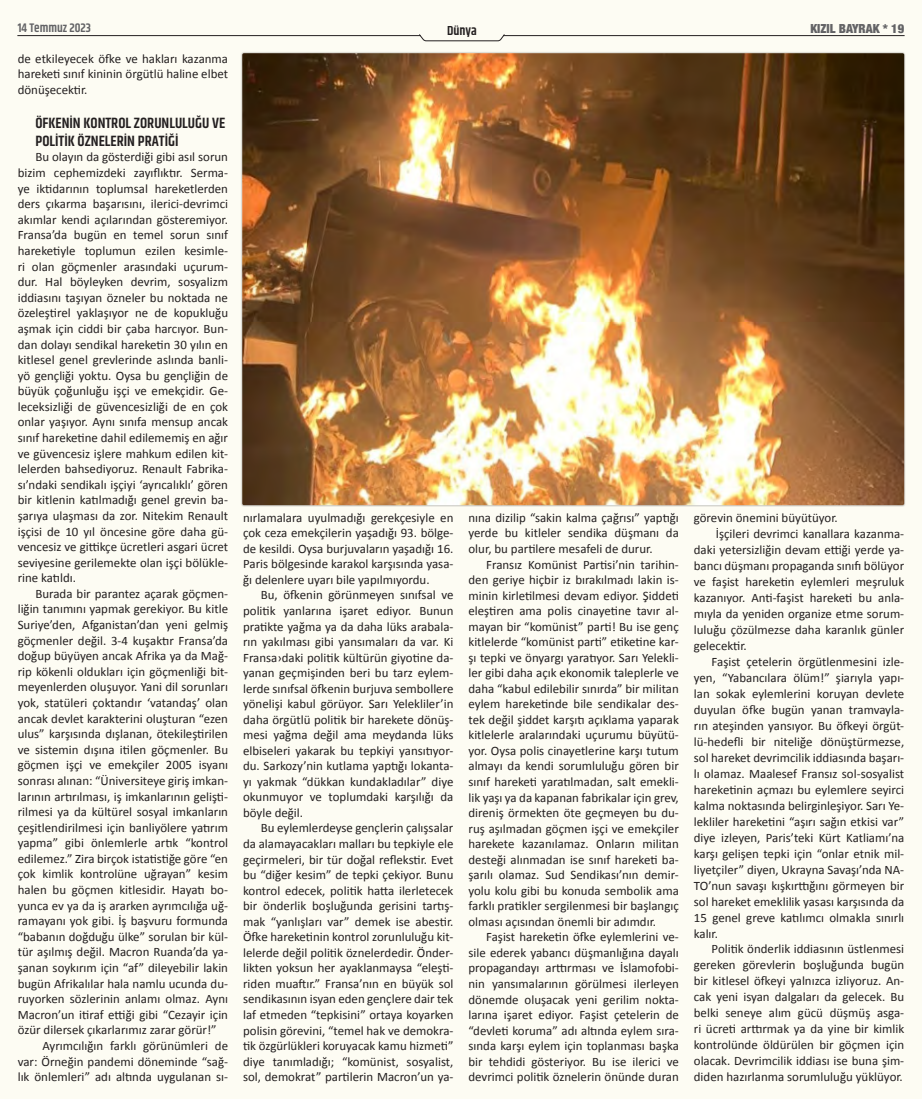
<style>
.page{position:relative;width:922px;height:1099px;background:#fff}
.page>*{position:absolute;margin:0;border:0;box-sizing:border-box;transform-origin:0 0}
.ara_başlık{font:600 15px/18.1px "Khand";color:#231f20}
.t1{font:600 13.12px "Khand";color:#231f20}
.t2{font:12.88px/15.5px "Calibri";color:#231f20;text-align:justify}
.t3{font:900 condensed 12.5px "Helvetica Neue";color:#636366}
.t4{font:600 12.5px "Khand";color:#636366}
</style>
<div class="page">
<div style="left:0;top:0;width:921px;height:1098px;background:#fdfcf3"></div>
<hr style="left:18px;top:35px;width:402px;height:1px;background:#231f20">
<hr style="left:503px;top:35px;width:400px;height:1px;background:#231f20">
<svg style="left:419px;top:34px;width:85px;height:7px"></svg>
<img style="left:242px;top:53px;width:662px;height:452px">
<p class="t4" style="left:18px;top:20px;width:75px">14 Temmuz 2023</p>
<p class="t1" style="left:447px;top:22px;width:31px">Dünya</p>
<p class="t3" style="left:810px;top:18px;width:95px">KIZIL BAYRAK * 19</p>
<p class="t2" style="left:18px;top:50px;width:212px">de etkileyecek öfke ve hakları kazanma hareketi sınıf kininin örgütlü haline elbet dönüşecektir.</p>
<p class="ara_başlık" style="left:35px;top:114px;width:191px">ÖFKENIN KONTROL ZORUNLULUĞU VE<br>POLITIK ÖZNELERIN PRATIĞI</p>
<p class="t2" style="left:18px;top:149px;width:212px;text-indent:18px">Bu olayın da gösterdiği gibi asıl sorun bizim cephemizdeki zayıflıktır. Serma&shy;ye iktidarının toplumsal hareketlerden ders çıkarma başarısını, ilerici-devrimci akımlar kendi açılarından gösteremiyor.<br>Fransa’da bugün en temel sorun sınıf hareketiyle toplumun ezilen kesimle&shy;ri olan göçmenler arasındaki uçurum&shy;dur. Hal böyleyken devrim, sosyalizm iddiasını taşıyan özneler bu noktada ne özeleştirel yaklaşıyor ne de kopukluğu aşmak için ciddi bir çaba harcıyor. Bun&shy;dan dolayı sendikal hareketin 30 yılın en kitlesel genel grevlerinde aslında banli&shy;yö gençliği yoktu. Oysa bu gençliğin de büyük çoğunluğu işçi ve emekçidir. Ge&shy;leceksizliği de güvencesizliği de en çok onlar yaşıyor. Aynı sınıfa mensup ancak sınıf hareketine dahil edilememiş en ağır ve güvencesiz işlere mahkum edilen kit&shy;lelerden bahsediyoruz. Renault Fabrika&shy;sı’ndaki sendikalı işçiyi ‘ayrıcalıklı’ gören bir kitlenin katılmadığı genel grevin ba&shy;şarıya ulaşması da zor. Nitekim Renault işçisi de 10 yıl öncesine göre daha gü&shy;vencesiz ve gittikçe ücretleri asgari ücret seviyesine gerilemekte olan işçi bölükle&shy;rine katıldı.</p>
<p class="t2" style="left:18px;top:585px;width:212px;text-indent:18px">Burada bir parantez açarak göçmen&shy;liğin tanımını yapmak gerekiyor. Bu kitle Suriye’den, Afganistan’dan yeni gelmiş göçmenler değil. 3-4 kuşaktır Fransa’da doğup büyüyen ancak Afrika ya da Mağ&shy;rip kökenli oldukları için göçmenliği bit&shy;meyenlerden oluşuyor. Yani dil sorunları yok, statüleri çoktandır ‘vatandaş’ olan ancak devlet karakterini oluşturan “ezen ulus” karşısında dışlanan, ötekileştirilen ve sistemin dışına itilen göçmenler. Bu göçmen işçi ve emekçiler 2005 isyanı sonrası alınan: “Üniversiteye giriş imkan&shy;larının artırılması, iş imkanlarının gelişti&shy;rilmesi ya da kültürel sosyal imkanların çeşitlendirilmesi için banliyölere yatırım yapma” gibi önlemlerle artık “kontrol edilemez.” Zira birçok istatistiğe göre “en çok kimlik kontrolüne uğrayan” kesim halen bu göçmen kitlesidir. Hayatı bo&shy;yunca ev ya da iş ararken ayrımcılığa uğ&shy;ramayanı yok gibi. İş başvuru formunda “babanın doğduğu ülke” sorulan bir kül&shy;tür aşılmış değil. Macron Ruanda’da ya&shy;şanan soykırım için “af” dileyebilir lakin bugün Afrikalılar hala namlu ucunda du&shy;ruyorken sözlerinin anlamı olmaz. Aynı Macron’un itiraf ettiği gibi “Cezayir için özür dilersek çıkarlarımız zarar görür!”</p>
<p class="t2" style="left:18px;top:1037px;width:212px;text-indent:25px">Ayrımcılığın farklı görünümleri de var: Örneğin pandemi döneminde “sağ&shy;lık önlemleri” adı altında uygulanan sı-</p>
<p class="t2" style="left:243px;top:509px;width:212px">nırlamalara uyulmadığı gerekçesiyle en çok ceza emekçilerin yaşadığı 93. bölge&shy;de kesildi. Oysa burjuvaların yaşadığı 16.<br>Paris bölgesinde karakol karşısında yasa&shy;ğı delenlere uyarı bile yapılmıyordu.</p>
<p class="t2" style="left:243px;top:587px;width:212px;text-indent:18px">Bu, öfkenin görünmeyen sınıfsal ve politik yanlarına işaret ediyor. Bunun pratikte yağma ya da daha lüks arabala&shy;rın yakılması gibi yansımaları da var. Ki Fransa›daki politik kültürün giyotine da&shy;yanan geçmişinden beri bu tarz eylem&shy;lerde sınıfsal öfkenin burjuva sembollere yönelişi kabul görüyor. Sarı Yelekliler’in daha örgütlü politik bir harekete dönüş&shy;mesi yağma değil ama meydanda lüks elbiseleri yakarak bu tepkiyi yansıtıyor&shy;du. Sarkozy’nin kutlama yaptığı lokanta&shy;yı yakmak “dükkan kundakladılar” diye okunmuyor ve toplumdaki karşılığı da böyle değil.</p>
<p class="t2" style="left:243px;top:819px;width:212px;text-indent:18px">Bu eylemlerdeyse gençlerin çalışsalar da alamayacakları malları bu tepkiyle ele geçirmeleri, bir tür doğal reflekstir. Evet bu “diğer kesim” de tepki çekiyor. Bunu kontrol edecek, politik hatta ilerletecek bir önderlik boşluğunda gerisini tartış&shy;mak “yanlışları var” demek ise abestir.<br>Öfke hareketinin kontrol zorunluluğu kit&shy;lelerde değil politik öznelerdedir. Önder&shy;likten yoksun her ayaklanmaysa “eleşti&shy;riden muaftır.” Fransa’nın en büyük sol sendikasının isyan eden gençlere dair tek laf etmeden “tepkisini” ortaya koyarken polisin görevini, “temel hak ve demokra&shy;tik özgürlükleri koruyacak kamu hizmeti” diye tanımladığı; “komünist, sosyalist, sol, demokrat” partilerin Macron’un ya-</p>
<p class="t2" style="left:693px;top:509px;width:145px">görevin önemini büyütüyor.</p>
<p class="t2" style="left:693px;top:525px;width:212px;line-height:16px;text-indent:22px">İşçileri devrimci kanallara kazanma&shy;daki yetersizliğin devam ettiği yerde ya&shy;bancı düşmanı propaganda sınıfı bölüyor ve faşist hareketin eylemleri meşruluk kazanıyor. Anti-faşist hareketi bu anla&shy;mıyla da yeniden organize etme sorum&shy;luluğu çözülmezse daha karanlık günler gelecektir.</p>
<p class="t2" style="left:693px;top:653px;width:212px;line-height:16px;text-indent:18px">Faşist çetelerin örgütlenmesini izle&shy;yen, “Yabancılara ölüm!” şiarıyla yapı&shy;lan sokak eylemlerini koruyan devlete duyulan öfke bugün yanan tramvayla&shy;rın ateşinden yansıyor. Bu öfkeyi örgüt&shy;lü-hedefli bir niteliğe dönüştürmezse, sol hareket devrimcilik iddiasında başarı&shy;lı olamaz. Maalesef Fransız sol-sosyalist hareketinin açmazı bu eylemlere seyirci kalma noktasında belirginleşiyor. Sarı Ye&shy;lekliler hareketini “aşırı sağın etkisi var” diye izleyen, Paris’teki Kürt Katliamı’na karşı gelişen tepki için “onlar etnik mil&shy;liyetçiler” diyen, Ukrayna Savaşı’nda NA-TO’nun savaşı kışkırttığını görmeyen bir sol hareket emeklilik yasası karşısında da 15 genel greve katılımcı olmakla sınırlı kalır.</p>
<p class="t2" style="left:693px;top:940px;width:212px;line-height:16px;text-indent:18px">Politik önderlik iddiasının üstlenmesi gereken görevlerin boşluğunda bugün bir kitlesel öfkeyi yalnızca izliyoruz. An&shy;cak yeni isyan dalgaları da gelecek. Bu belki seneye alım gücü düşmüş asga&shy;ri ücreti arttırmak ya da yine bir kimlik kontrolünde öldürülen bir göçmen için olacak. Devrimcilik iddiası ise buna şim&shy;diden hazırlanma sorumluluğu yüklüyor.</p>
<p class="t2" style="left:468px;top:509px;width:212px">nına dizilip “sakin kalma çağrısı” yaptığı yerde bu kitleler sendika düşmanı da olur, bu partilere mesafeli de durur.</p>
<p class="t2" style="left:468px;top:556px;width:212px;text-indent:18px">Fransız Komünist Partisi’nin tarihin&shy;den geriye hiçbir iz bırakılmadı lakin is&shy;minin kirletilmesi devam ediyor. Şiddeti eleştiren ama polis cinayetine tavır al&shy;mayan bir “komünist” parti! Bu ise genç kitlelerde “komünist parti” etiketine kar&shy;şı tepki ve önyargı yaratıyor. Sarı Yelekli&shy;ler gibi daha açık ekonomik taleplerle ve daha “kabul edilebilir sınırda” bir militan eylem hareketinde bile sendikalar des&shy;tek değil şiddet karşıtı açıklama yaparak kitlelerle aralarındaki uçurumu büyütü&shy;yor. Oysa polis cinayetlerine karşı tutum almayı da kendi sorumluluğu gören bir sınıf hareketi yaratılmadan, salt emekli&shy;lik yaşı ya da kapanan fabrikalar için grev, direniş örmekten öte geçmeyen bu du&shy;ruş aşılmadan göçmen işçi ve emekçiler harekete kazanılamaz. Onların militan desteği alınmadan ise sınıf hareketi ba&shy;şarılı olamaz. Sud Sendikası’nın demir&shy;yolu kolu gibi bu konuda sembolik ama farklı pratikler sergilenmesi bir başlangıç olması açısından önemli bir adımdır.</p>
<p class="t2" style="left:468px;top:928px;width:212px;text-indent:18px">Faşist hareketin öfke eylemlerini ve&shy;sile ederek yabancı düşmanlığına dayalı propagandayı arttırması ve İslamofobi&shy;nin yansımalarının görülmesi ilerleyen dönemde oluşacak yeni gerilim nokta&shy;larına işaret ediyor. Faşist çetelerin de “devleti koruma” adı altında eylem sıra&shy;sında karşı eylem için toplanması başka bir tehdidi gösteriyor. Bu ise ilerici ve devrimci politik öznelerin önünde duran</p>
</div>
